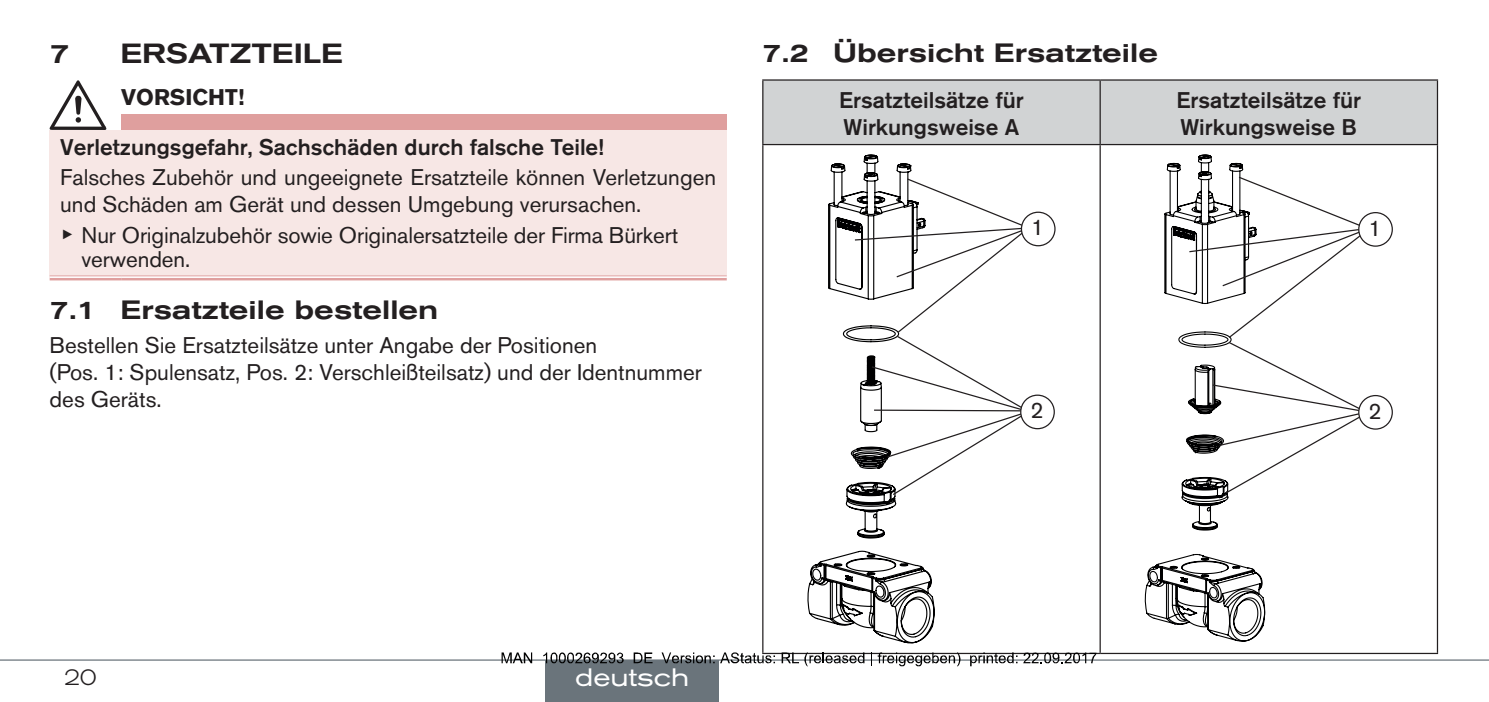
<style>
.page{position:relative;width:1489px;height:702px;background:#fff}
.page>*{position:absolute;margin:0;border:0;box-sizing:border-box;transform-origin:0 0}
.t1{font:500 expanded 27.5px "Akzidenz Grotesk BQ";letter-spacing:.355em;color:#231f20}
.t2{font:500 expanded 26.25px "Akzidenz Grotesk BQ";color:#231f20}
.t3{font:expanded 25px "Akzidenz Grotesk BQ";color:#fff}
.t4{font:22.5px/27px "Akzidenz Grotesk BQ";color:#231f20}
.t5{font:500 22.5px/27px "Akzidenz Grotesk BQ";color:#231f20}
.t6{font:700 22.5px "Akzidenz Grotesk BQ";color:#231f20}
.t7{font:300 expanded 22.5px "Akzidenz Grotesk BQ";color:#231f20}
.s1{font-family:"Arial Unicode MS"}
</style>
<div class="page">
<div style="left:121px;top:114px;width:605px;height:16px;background:#df9f9e"></div>
<div style="left:50px;top:130px;width:676px;height:148px;background:#f7e7e5"></div>
<svg style="left:50px;top:276px;width:71px;height:2px"></svg>
<svg style="left:121px;top:276px;width:605px;height:2px"></svg>
<hr style="left:50px;top:275px;width:71px;height:1px;background:#df9f9e">
<hr style="left:50px;top:278px;width:71px;height:2px;background:#df9f9e">
<hr style="left:121px;top:275px;width:605px;height:1px;background:#df9f9e">
<hr style="left:121px;top:278px;width:605px;height:2px;background:#df9f9e">
<svg style="left:50px;top:80px;width:56px;height:50px"></svg>
<div style="left:763px;top:81px;width:673px;height:63px;background:#d1d3d4"></div>
<hr style="left:762px;top:79px;width:338px;height:2px;background:#231f20">
<hr style="left:762px;top:81px;width:1px;height:63px;background:#231f20">
<hr style="left:1100px;top:79px;width:337px;height:2px;background:#231f20">
<hr style="left:1099px;top:81px;width:1px;height:63px;background:#231f20">
<hr style="left:1436px;top:81px;width:1px;height:63px;background:#231f20">
<hr style="left:762px;top:144px;width:338px;height:1px;background:#231f20">
<hr style="left:762px;top:145px;width:1px;height:507px;background:#231f20">
<hr style="left:1100px;top:144px;width:337px;height:1px;background:#231f20">
<hr style="left:1099px;top:145px;width:1px;height:507px;background:#231f20">
<hr style="left:1436px;top:145px;width:1px;height:507px;background:#231f20">
<hr style="left:762px;top:652px;width:338px;height:2px;background:#231f20">
<hr style="left:1100px;top:652px;width:337px;height:2px;background:#231f20">
<svg style="left:807px;top:154px;width:127px;height:489px"></svg>
<div style="left:1020px;top:211px;width:35px;height:35px;border:1px solid #231f20;border-radius:50%"></div>
<svg style="left:853px;top:177px;width:184px;height:319px"></svg>
<hr style="left:874px;top:409px;width:154px;height:2px;background:#231f20">
<div style="left:1020px;top:395px;width:34px;height:33px;background:#fff;border-radius:50%"></div>
<div style="left:1020px;top:394px;width:34px;height:35px;border:1px solid #231f20;border-radius:50%"></div>
<svg style="left:1144px;top:154px;width:121px;height:487px"></svg>
<div style="left:1357px;top:212px;width:35px;height:35px;border:1px solid #231f20;border-radius:50%"></div>
<svg style="left:1187px;top:176px;width:186px;height:318px"></svg>
<div style="left:1358px;top:395px;width:34px;height:34px;background:#fff;border-radius:50%"></div>
<div style="left:1357px;top:395px;width:35px;height:34px;border:1px solid #231f20;border-radius:50%"></div>
<hr style="left:0;top:659px;width:1488px;height:1px;background:#6a747b">
<div style="left:545px;top:660px;width:174px;height:42px;background:#6a747b"></div>
<svg style="left:501px;top:652px;width:31px;height:11px"></svg>
<svg style="left:543px;top:652px;width:80px;height:11px"></svg>
<svg style="left:633px;top:652px;width:19px;height:11px"></svg>
<svg style="left:661px;top:652px;width:53px;height:11px"></svg>
<svg style="left:720px;top:652px;width:55px;height:11px"></svg>
<svg style="left:781px;top:652px;width:83px;height:14px"></svg>
<svg style="left:871px;top:652px;width:89px;height:14px"></svg>
<svg style="left:970px;top:652px;width:47px;height:14px"></svg>
<svg style="left:1023px;top:652px;width:73px;height:11px"></svg>
<p class="t1" style="left:50px;top:38px;width:22px">7</p>
<p class="t1" style="left:120px;top:38px;width:224px">Ersatzteile</p>
<p class="t6" style="left:121px;top:84px;width:125px">VORSICHT!</p>
<p class="t5" style="left:60px;top:133px;width:545px">Verletzungsgefahr, Sachschäden durch falsche Teile!</p>
<p class="t4" style="left:60px;top:164px;width:657px">Falsches Zubehör und ungeeignete Ersatzteile können Verletzungen und Schäden am Gerät und dessen Umgebung verursachen.</p>
<p class="t4" style="left:81px;top:223px;width:598px;line-height:24px;text-indent:-21px"><span class="s1">▶</span> Nur Originalzubehör sowie Originalersatzteile der Firma Bürkert verwenden.</p>
<p class="t2" style="left:50px;top:294px;width:390px">7.1 Ersatzteile bestellen</p>
<p class="t4" style="left:50px;top:331px;width:653px">Bestellen Sie Ersatzteilsätze unter Angabe der Positionen<br>(Pos. 1: Spulensatz, Pos. 2: Verschleißteilsatz) und der Identnummer des Geräts.</p>
<p class="t2" style="left:762px;top:38px;width:397px">7.2 Übersicht Ersatzteile</p>
<p class="t5" style="left:839px;top:86px;width:186px">Ersatzteilsätze für<br>Wirkungsweise A</p>
<p class="t5" style="left:1176px;top:86px;width:186px">Ersatzteilsätze für<br>Wirkungsweise B</p>
<p class="t4" style="left:1031px;top:214px;width:15px">1</p>
<p class="t4" style="left:1368px;top:214px;width:15px">1</p>
<p class="t4" style="left:1030px;top:396px;width:15px">2</p>
<p class="t4" style="left:1368px;top:397px;width:15px">2</p>
<p class="t7" style="left:64px;top:664px;width:34px">20</p>
<p class="t3" style="left:575px;top:662px;width:116px">deutsch</p>
</div>
